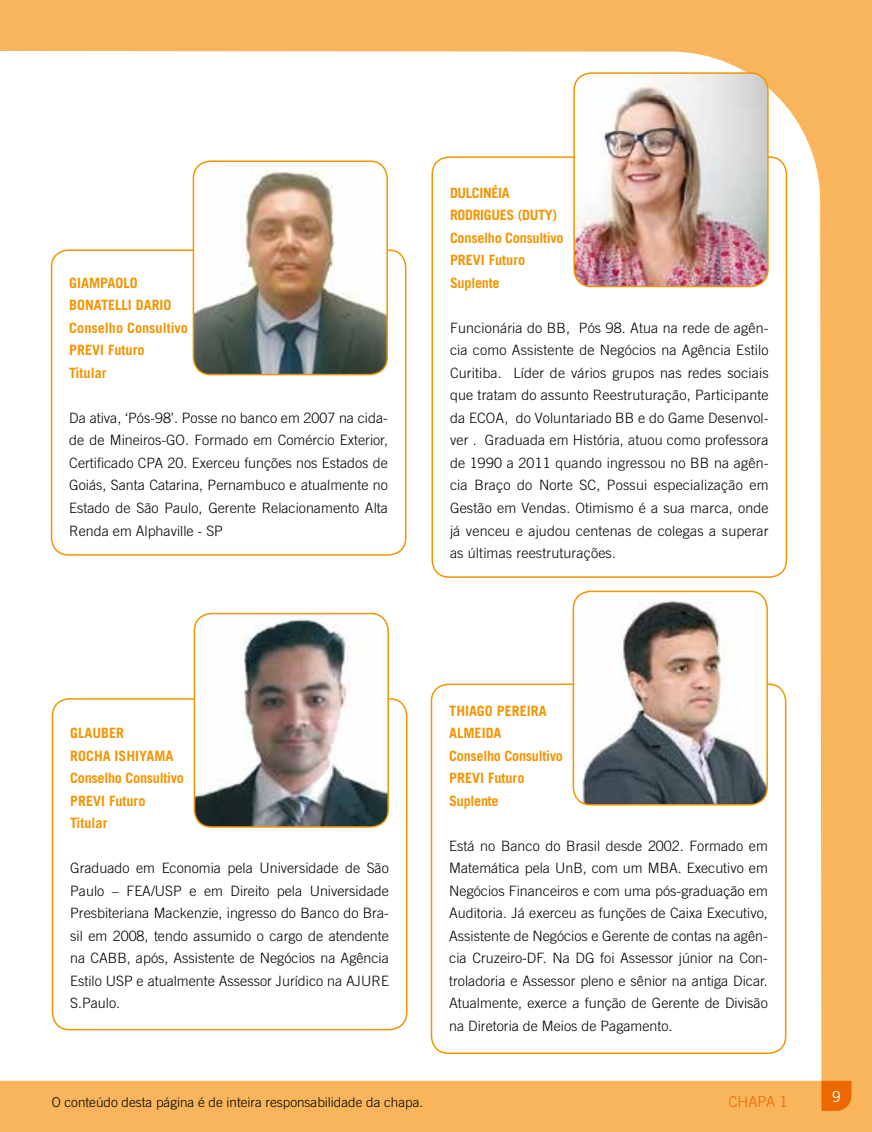
<style>
.page{position:relative;width:872px;height:1132px;background:#fff}
.page>*{position:absolute;margin:0;border:0;box-sizing:border-box;transform-origin:0 0}
.t1{font:300 15px "Trade Gothic";color:#ec6900}
.t2{font:15px "Trade Gothic";color:#fff}
.t3{font:300 14.25px/22.5px "Trade Gothic";color:#000;text-align:justify}
.t4{font:700 14.25px/22.5px "Trade Gothic";color:#f39400}
.t5{font:700 14.25px/22.5px "Trade Gothic";letter-spacing:-.02em;color:#f39400}
.t6{font:300 13.5px "Trade Gothic";color:#000}
</style>
<div class="page">
<div style="left:0;top:0;width:872px;height:1131px;background:#f8b55b"></div>
<div style="left:0;top:51px;width:821px;height:1029px;background:#fff"></div>
<svg style="left:821px;top:1080px;width:30px;height:30px"></svg>
<div style="left:51px;top:249px;width:355px;height:306px;border:2px solid #f39400;border-radius:17px"></div>
<div style="left:431px;top:156px;width:356px;height:421px;border:2px solid #f39400;border-radius:17px"></div>
<div style="left:52px;top:697px;width:355px;height:332px;border:2px solid #f39400;border-radius:17px"></div>
<div style="left:431px;top:683px;width:355px;height:370px;border:2px solid #f39400;border-radius:17px"></div>
<img style="left:193px;top:161px;width:194px;height:213px">
<div style="left:193px;top:160px;width:195px;height:215px;border:2px solid #f39400;border-radius:17px"></div>
<img style="left:574px;top:73px;width:194px;height:213px">
<div style="left:573px;top:72px;width:195px;height:215px;border:2px solid #f39400;border-radius:17px"></div>
<img style="left:195px;top:613px;width:193px;height:213px">
<div style="left:194px;top:612px;width:195px;height:215px;border:2px solid #f39400;border-radius:17px"></div>
<img style="left:573px;top:591px;width:194px;height:213px">
<div style="left:572px;top:590px;width:196px;height:215px;border:2px solid #f39400;border-radius:17px"></div>
<p class="t4" style="left:69px;top:271px;width:120px">GIAMPAOLO<br>BONATELLI DARIO<br>Conselho Consultivo<br>PREVI Futuro<br>Titular</p>
<p class="t3" style="left:69px;top:406px;width:320px">Da ativa, ‘Pós-98’. Posse no banco em 2007 na cida&shy;de de Mineiros-GO. Formado em Comércio Exterior, Certificado CPA 20. Exerceu funções nos Estados de Goiás, Santa Catarina, Pernambuco e atualmente no Estado de São Paulo, Gerente Relacionamento Alta Renda em Alphaville - SP</p>
<p class="t4" style="left:70px;top:721px;width:115px">GLAUBER<br>ROCHA ISHIYAMA<br>Conselho Consultivo<br>PREVI Futuro<br>Titular</p>
<p class="t3" style="left:70px;top:856px;width:320px">Graduado em Economia pela Universidade de São Paulo – FEA/USP e em Direito pela Universidade Presbiteriana Mackenzie, ingresso do Banco do Bra&shy;sil em 2008, tendo assumido o cargo de atendente na CABB, após, Assistente de Negócios na Agência Estilo USP e atualmente Assessor Jurídico na AJURE S.Paulo.</p>
<p class="t5" style="left:450px;top:181px;width:115px">DULCINÉIA<br>RODRIGUES (DUTY)<br>Conselho Consultivo<br>PREVI Futuro<br>Suplente</p>
<p class="t3" style="left:450px;top:316px;width:320px">Funcionária do BB, Pós 98. Atua na rede de agên&shy;cia como Assistente de Negócios na Agência Estilo Curitiba. Líder de vários grupos nas redes sociais que tratam do assunto Reestruturação, Participante da ECOA, do Voluntariado BB e do Game Desenvol&shy;ver . Graduada em História, atuou como professora de 1990 a 2011 quando ingressou no BB na agên&shy;cia Braço do Norte SC, Possui especialização em Gestão em Vendas. Otimismo é a sua marca, onde já venceu e ajudou centenas de colegas a superar as últimas reestruturações.</p>
<p class="t4" style="left:449px;top:698px;width:115px">THIAGO PEREIRA<br>ALMEIDA<br>Conselho Consultivo<br>PREVI Futuro<br>Suplente</p>
<p class="t3" style="left:449px;top:834px;width:320px">Está no Banco do Brasil desde 2002. Formado em Matemática pela UnB, com um MBA. Executivo em Negócios Financeiros e com uma pós-graduação em Auditoria. Já exerceu as funções de Caixa Executivo, Assistente de Negócios e Gerente de contas na agên&shy;cia Cruzeiro-DF. Na DG foi Assessor júnior na Con&shy;troladoria e Assessor pleno e sênior na antiga Dicar.<br>Atualmente, exerce a função de Gerente de Divisão na Diretoria de Meios de Pagamento.</p>
<p class="t6" style="left:52px;top:1094px;width:373px">O conteúdo desta página é de inteira responsabilidade da chapa.</p>
<p class="t1" style="left:728px;top:1091px;width:61px">CHAPA 1</p>
<p class="t2" style="left:832px;top:1086px;width:11px">9</p>
</div>
